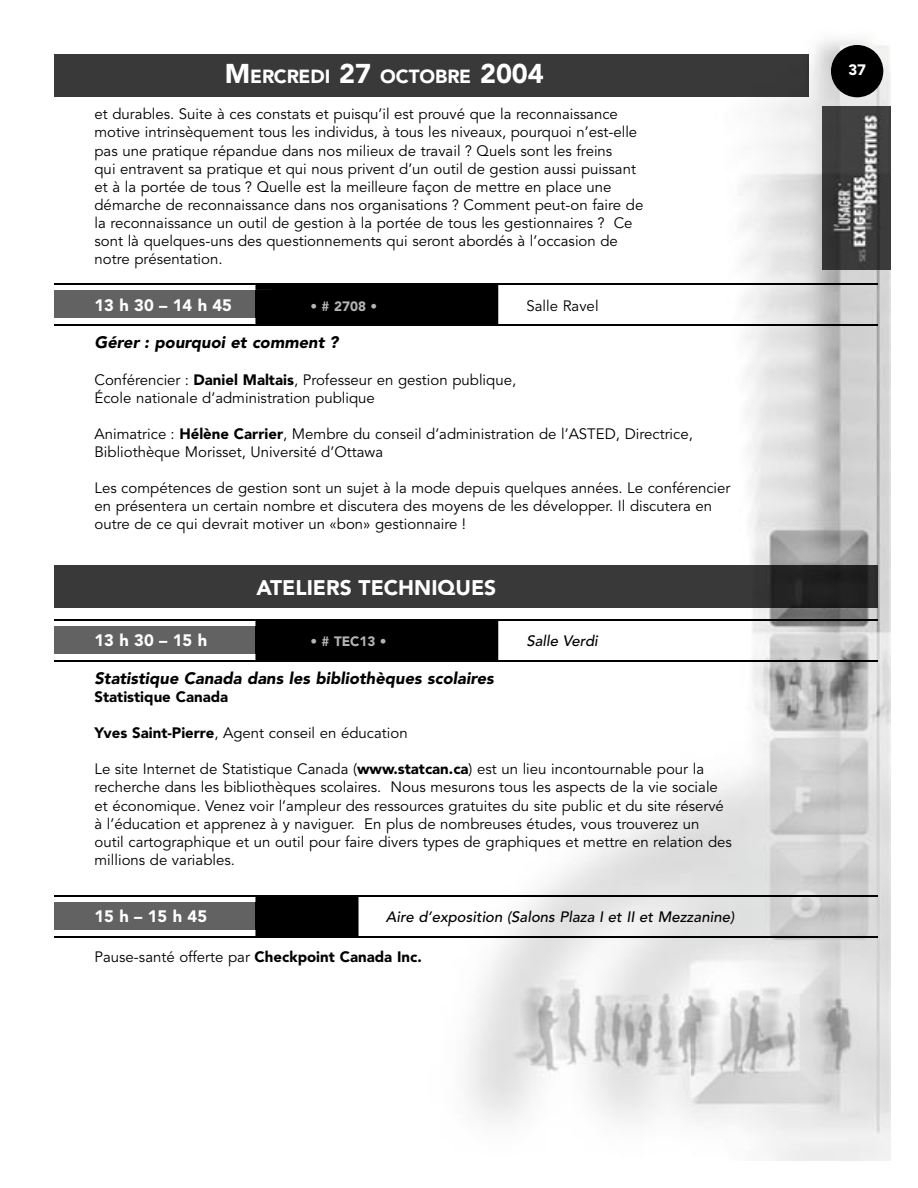
<style>
.page{position:relative;width:918px;height:1188px;background:#fff}
.page>*{position:absolute;margin:0;border:0;box-sizing:border-box;transform-origin:0 0}
.t1{font:900 21px "Avenir";color:#fff}
.t2{font:900 18.9px "Avenir";color:#fff}
.t3{font:italic 900 16.5px "Avenir";color:#000}
.t4{font:900 16.5px "Avenir";color:#fff}
.t5{font:15px/18px "Avenir";color:#000}
.t6{font:italic 500 15px "Avenir";color:#000}
.t7{font:900 15px "Avenir";color:#000}
.t8{font:900 15px "Avenir";color:#fff}
.t9{font:900 13.5px "Avenir";color:#b5b5b4}
.s1{font-size:27px}
.s2{font-weight:900}
</style>
<div class="page">
<img style="left:345px;top:96px;width:347px;height:1023px">
<img style="left:692px;top:243px;width:199px;height:918px">
<img style="left:692px;top:39px;width:149px;height:204px">
<img style="left:841px;top:39px;width:50px;height:67px">
<img style="left:823px;top:106px;width:68px;height:164px">
<svg style="left:831px;top:45px;width:52px;height:52px;background:#2f2f2f"></svg>
<div style="left:255px;top:895px;width:104px;height:41px;background:#000"></div>
<div style="left:54px;top:902px;width:201px;height:28px;background:#626262"></div>
<div style="left:255px;top:902px;width:17px;height:28px;background:#000"></div>
<hr style="left:54px;top:896px;width:824px;height:1px;background:#000">
<hr style="left:54px;top:936px;width:824px;height:2px;background:#000">
<div style="left:255px;top:621px;width:243px;height:39px;background:#000"></div>
<div style="left:54px;top:626px;width:201px;height:28px;background:#626262"></div>
<div style="left:255px;top:626px;width:17px;height:28px;background:#000"></div>
<hr style="left:54px;top:620px;width:824px;height:1px;background:#000">
<hr style="left:54px;top:660px;width:824px;height:2px;background:#000">
<div style="left:255px;top:285px;width:243px;height:39px;background:#000"></div>
<div style="left:54px;top:290px;width:201px;height:27px;background:#626262"></div>
<div style="left:255px;top:290px;width:17px;height:27px;background:#000"></div>
<hr style="left:54px;top:283px;width:824px;height:2px;background:#000">
<hr style="left:54px;top:324px;width:824px;height:1px;background:#000">
<div style="left:54px;top:566px;width:291px;height:42px;background:#393939"></div>
<img style="left:345px;top:566px;width:533px;height:42px">
<div style="left:54px;top:54px;width:291px;height:42px;background:#393939"></div>
<div style="left:345px;top:54px;width:464px;height:42px;background:#393939"></div>
<p class="t2" style="left:225px;top:65px;width:321px"><span class="s1">M</span>ERCREDI <span class="s1">27</span> OCTOBRE <span class="s1">2004</span></p>
<p class="t5" style="left:94px;top:106px;width:550px">et durables. Suite à ces constats et puisqu’il est prouvé que la reconnaissance motive intrinsèquement tous les individus, à tous les niveaux, pourquoi n’est-elle pas une pratique répandue dans nos milieux de travail ? Quels sont les freins<br>qui entravent sa pratique et qui nous privent d’un outil de gestion aussi puissant et à la portée de tous ? Quelle est la meilleure façon de mettre en place une démarche de reconnaissance dans nos organisations ? Comment peut-on faire de la reconnaissance un outil de gestion à la portée de tous les gestionnaires ? Ce sont là quelques-uns des questionnements qui seront abordés à l’occasion de notre présentation.</p>
<p class="t4" style="left:94px;top:295px;width:139px">13 h 30 – 14 h 45</p>
<p class="t9" style="left:310px;top:298px;width:68px">• # 2708 •</p>
<p class="t5" style="left:526px;top:297px;width:74px">Salle Ravel</p>
<p class="t3" style="left:94px;top:333px;width:245px">Gérer : pourquoi et comment ?</p>
<p class="t5" style="left:94px;top:371px;width:423px">Conférencier : <span class="s2">Daniel Maltais</span>, Professeur en gestion publique,<br>École nationale d’administration publique</p>
<p class="t5" style="left:94px;top:425px;width:600px">Animatrice : <span class="s2">Hélène Carrier</span>, Membre du conseil d’administration de l’ASTED, Directrice,<br>Bibliothèque Morisset, Université d’Ottawa</p>
<p class="t5" style="left:94px;top:479px;width:638px">Les compétences de gestion sont un sujet à la mode depuis quelques années. Le conférencier en présentera un certain nombre et discutera des moyens de les développer. Il discutera en outre de ce qui devrait motiver un «bon» gestionnaire !</p>
<h1 class="t1" style="left:257px;top:575px;width:241px">ATELIERS TECHNIQUES</h1>
<p class="t4" style="left:94px;top:630px;width:114px">13 h 30 – 15 h</p>
<p class="t9" style="left:310px;top:633px;width:78px">• # TEC13 •</p>
<p class="t6" style="left:526px;top:632px;width:73px">Salle Verdi</p>
<p class="t3" style="left:94px;top:668px;width:401px">Statistique Canada dans les bibliothèques scolaires</p>
<p class="t7" style="left:94px;top:688px;width:135px">Statistique Canada</p>
<p class="t5" style="left:94px;top:724px;width:315px"><span class="s2">Yves Saint-Pierre</span>, Agent conseil en éducation</p>
<p class="t5" style="left:94px;top:761px;width:639px">Le site Internet de Statistique Canada (<span class="s2">www.statcan.ca</span>) est un lieu incontournable pour la recherche dans les bibliothèques scolaires. Nous mesurons tous les aspects de la vie sociale et économique. Venez voir l’ampleur des ressources gratuites du site public et du site réservé à l’éducation et apprenez à y naviguer. En plus de nombreuses études, vous trouverez un outil cartographique et un outil pour faire divers types de graphiques et mettre en relation des millions de variables.</p>
<p class="t4" style="left:94px;top:906px;width:114px">15 h – 15 h 45</p>
<p class="t6" style="left:386px;top:908px;width:350px">Aire d’exposition (Salons Plaza I et II et Mezzanine)</p>
<p class="t5" style="left:94px;top:949px;width:329px">Pause-santé offerte par <span class="s2">Checkpoint Canada Inc.</span></p>
<p class="t8" style="left:848px;top:60px;width:19px">37</p>
</div>
